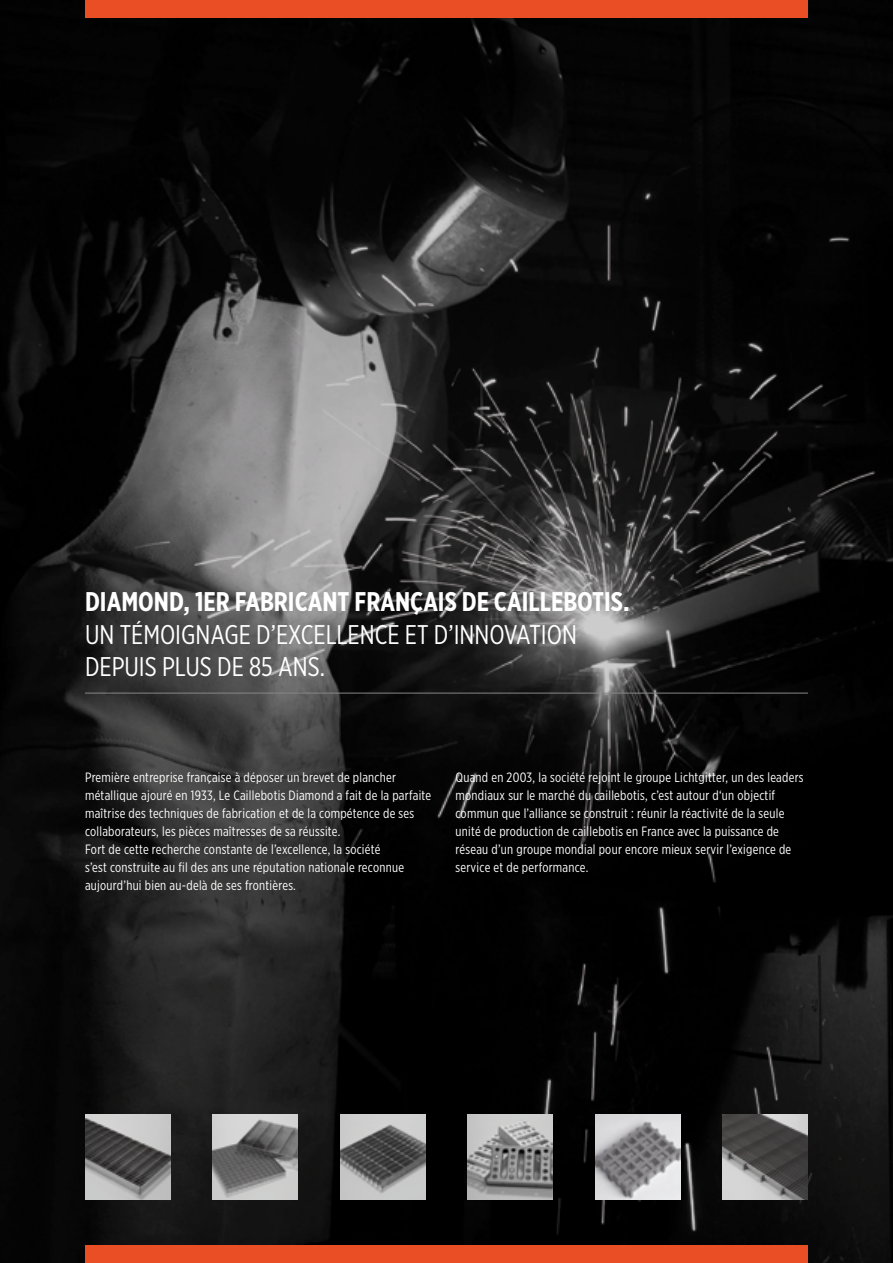
<style>
.page{position:relative;width:893px;height:1263px;background:#fff}
.page>*{position:absolute;margin:0;border:0;box-sizing:border-box;transform-origin:0 0}
.t1{font:27px "Gotham X Narrow";color:#fff}
.t2{font:700 27px "Gotham X Narrow";color:#fff}
.t3{font:13.5px/18px "Gotham X Narrow";letter-spacing:.02em;color:#fff}
</style>
<div class="page">
<img style="left:0;top:0;width:893px;height:1263px">
<div style="left:85px;top:1246px;width:723px;height:17px;background:#e94e24"></div>
<div style="left:85px;top:0;width:723px;height:17px;background:#e94e24"></div>
<hr style="left:85px;top:693px;width:723px;height:1px;background:#878787">
<img style="left:213px;top:1114px;width:85px;height:85px">
<img style="left:85px;top:1114px;width:85px;height:85px">
<img style="left:468px;top:1114px;width:85px;height:85px">
<img style="left:595px;top:1114px;width:85px;height:85px">
<img style="left:340px;top:1114px;width:85px;height:85px">
<img style="left:723px;top:1114px;width:85px;height:85px">
<p class="t2" style="left:85px;top:585px;width:546px">DIAMOND, 1ER FABRICANT FRANÇAIS DE CAILLEBOTIS.</p>
<p class="t1" style="left:85px;top:618px;width:493px">UN TÉMOIGNAGE D’EXCELLENCE ET D’INNOVATION</p>
<p class="t1" style="left:85px;top:650px;width:242px">DEPUIS PLUS DE 85 ANS.</p>
<p class="t3" style="left:85px;top:768px;width:348px">Première entreprise française à déposer un brevet de plancher métallique ajouré en 1933, Le Caillebotis Diamond a fait de la parfaite maîtrise des techniques de fabrication et de la compétence de ses collaborateurs, les pièces maîtresses de sa réussite.</p>
<p class="t3" style="left:85px;top:840px;width:320px">Fort de cette recherche constante de l’excellence, la société s’est construite au fil des ans une réputation nationale reconnue aujourd’hui bien au-delà de ses frontières.</p>
<p class="t3" style="left:455px;top:768px;width:350px">Quand en 2003, la société rejoint le groupe Lichtgitter, un des leaders mondiaux sur le marché du caillebotis, c’est autour d‘un objectif commun que l’alliance se construit : réunir la réactivité de la seule unité de production de caillebotis en France avec la puissance de réseau d’un groupe mondial pour encore mieux servir l’exigence de service et de performance.</p>
</div>
